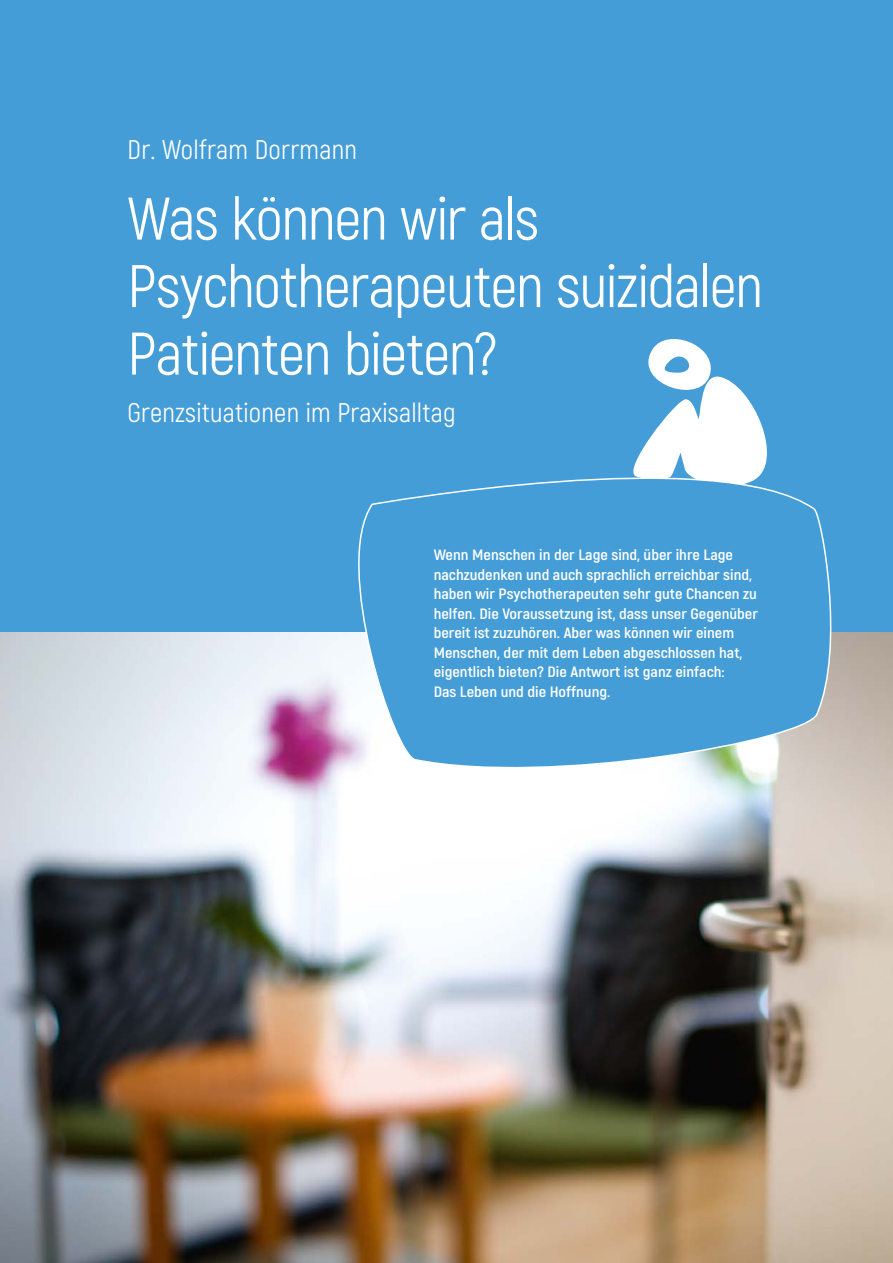
<style>
.page{position:relative;width:893px;height:1263px;background:#fff}
.page>*{position:absolute;margin:0;border:0;box-sizing:border-box;transform-origin:0 0}
.t1{font:60px/67.5px "Akrobat";letter-spacing:-.02em;color:#fff}
.t2{font:27px "Akrobat";letter-spacing:.01em;color:#fff}
.t3{font:700 15px/19.5px "Akrobat";color:#fff;scale:1.1 1}
</style>
<div class="page">
<img style="left:0;top:631px;width:893px;height:632px">
<div style="left:0;top:0;width:893px;height:631px;background:#449dd7"></div>
<svg style="left:648px;top:339px;width:118px;height:101px"></svg>
<svg style="left:332px;top:440px;width:516px;height:348px"></svg>
<h2 class="t2" style="left:128px;top:134px;width:231px">Dr. Wolfram Dorrmann</h2>
<h1 class="t1" style="left:128px;top:185px;width:637px">Was können wir als<br>Psychotherapeuten suizidalen<br>Patienten bieten?</h1>
<h2 class="t2" style="left:128px;top:396px;width:330px">Grenzsituationen im Praxisalltag</h2>
<p class="t3" style="left:434px;top:545px;width:296px">Wenn Menschen in der Lage sind, über ihre Lage nachzudenken und auch sprachlich erreichbar sind, haben wir Psychotherapeuten sehr gute Chancen zu helfen. Die Voraussetzung ist, dass unser Gegenüber bereit ist zuzuhören. Aber was können wir einem Menschen, der mit dem Leben abgeschlossen hat, eigentlich bieten? Die Antwort ist ganz einfach:<br>Das Leben und die Hoffnung.</p>
</div>
